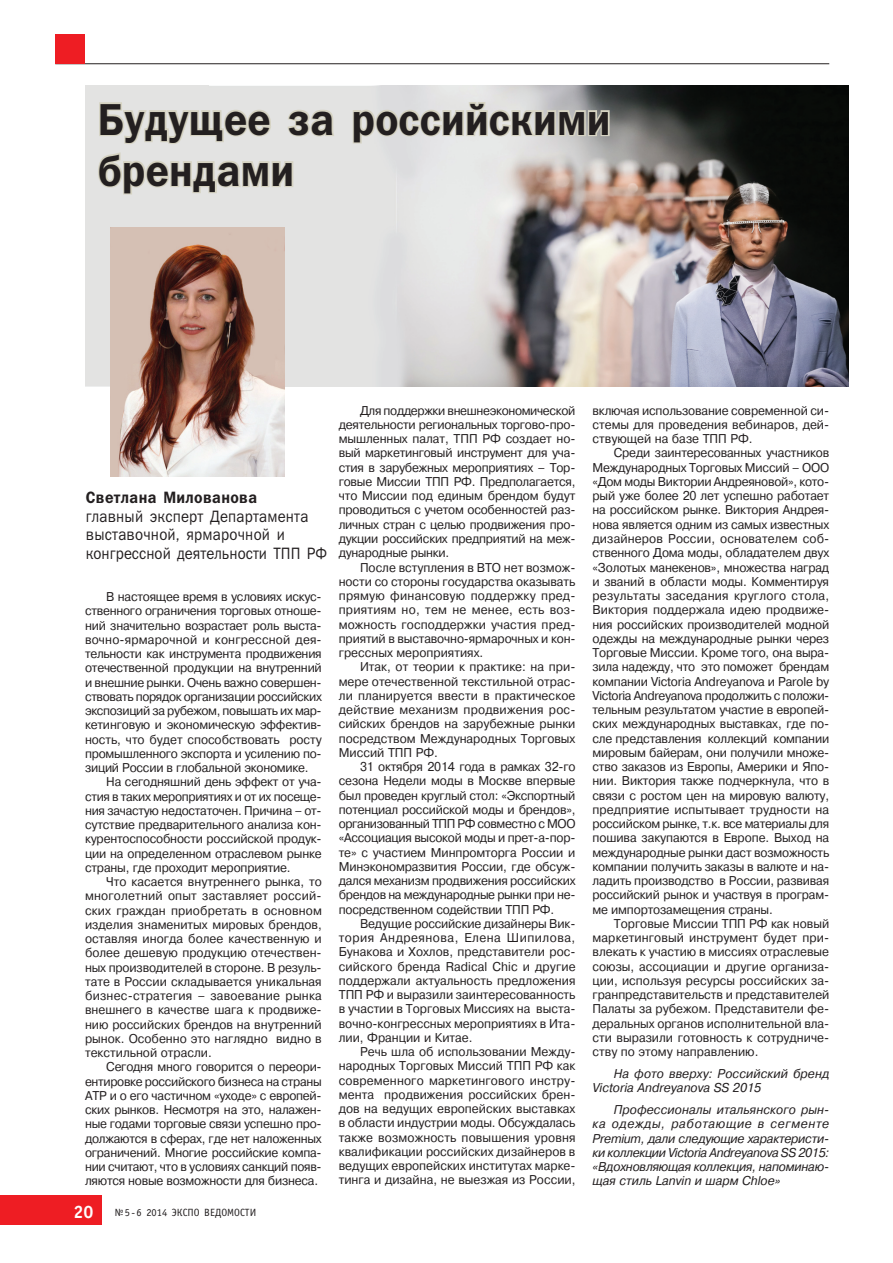
<style>
.page{position:relative;width:893px;height:1263px;background:#fff}
.page>*{position:absolute;margin:0;border:0;box-sizing:border-box;transform-origin:0 0}
.t1{font:45px/51px "Franklin Gothic Demi C";letter-spacing:.005em;color:#231f20;scale:.9 1}
.t2{font:700 18px "Officina Sans C";color:#fff}
.t3{font:16.5px/18.8px "Franklin Gothic Book C";letter-spacing:.015em;color:#231f20;scale:.9 1}
.t4{font:16.5px "Franklin Gothic Demi C";letter-spacing:.025em;color:#231f20;scale:.9 1}
.t5{font:12.75px/14.2px "Pragmatica C";letter-spacing:-.01em;color:#231f20;text-align:justify;scale:.95 1}
.t6{font:italic 12.75px/14.2px "Pragmatica C";color:#231f20;scale:.95 1}
.t7{font:10.5px "Officina Sans C";color:#231f20}
</style>
<div class="page">
<div style="left:0;top:1195px;width:102px;height:30px;background:#ee1d23"></div>
<hr style="left:55px;top:63px;width:774px;height:1px;background:#231f20">
<div style="left:55px;top:34px;width:30px;height:30px;background:#ee1d23"></div>
<img style="left:85px;top:85px;width:763px;height:301px">
<svg style="left:351px;top:97px;width:260px;height:48px;background:#d3d2cd"></svg>
<svg style="left:96px;top:101px;width:240px;height:95px;background:#deddd8"></svg>
<img style="left:110px;top:227px;width:175px;height:249px">
<h1 class="t1" style="left:98px;top:93px;width:571px">Будущее за российскими брендами</h1>
<p class="t4" style="left:86px;top:488px;width:192px">Светлана Милованова</p>
<p class="t3" style="left:86px;top:506px;width:270px">главный эксперт Департамента выставочной, ярмарочной и конгрессной деятельности ТПП РФ</p>
<p class="t5" style="left:85px;top:590px;width:251px;text-indent:21px">В настоящее время в условиях искус&shy;ственного ограничения торговых отноше&shy;ний значительно возрастает роль выста&shy;вочно-ярмарочной и конгрессной дея&shy;тельности как инструмента продвижения отечественной продукции на внутренний и внешние рынки. Очень важно совершен&shy;ствовать порядок организации российских экспозиций за рубежом, повышать их мар&shy;кетинговую и экономическую эффектив&shy;ность, что будет способствовать росту промышленного экспорта и усилению по&shy;зиций России в глобальной экономике.</p>
<p class="t5" style="left:85px;top:775px;width:251px;text-indent:21px">На сегодняшний день эффект от уча&shy;стия в таких мероприятиях и от их посеще&shy;ния зачастую недостаточен. Причина – от&shy;сутствие предварительного анализа кон&shy;курентоспособности российской продук&shy;ции на определенном отраслевом рынке страны, где проходит мероприятие.</p>
<p class="t5" style="left:85px;top:875px;width:251px;text-indent:21px">Что касается внутреннего рынка, то многолетний опыт заставляет россий&shy;ских граждан приобретать в основном изделия знаменитых мировых брендов, оставляя иногда более качественную и более дешевую продукцию отечествен&shy;ных производителей в стороне. В резуль&shy;тате в России складывается уникальная бизнес-стратегия – завоевание рынка внешнего в качестве шага к продвиже&shy;нию российских брендов на внутренний рынок. Особенно это наглядно видно в текстильной отрасли.</p>
<p class="t5" style="left:85px;top:1060px;width:251px;text-indent:21px">Сегодня много говорится о переори&shy;ентировке российского бизнеса на страны АТР и о его частичном «уходе» с европей&shy;ских рынков. Несмотря на это, налажен&shy;ные годами торговые связи успешно про&shy;должаются в сферах, где нет наложенных ограничений. Многие российские компа&shy;нии считают, что в условиях санкций появ&shy;ляются новые возможности для бизнеса.</p>
<h2 class="t2" style="left:74px;top:1201px;width:22px">20</h2>
<p class="t7" style="left:115px;top:1207px;width:143px">№ 5 6 2014 ЭКСПО ВЕДОМОСТИ</p>
<p class="t5" style="left:339px;top:403px;width:251px;text-indent:21px">Для поддержки внешнеэкономической деятельности региональных торгово-про&shy;мышленных палат, ТПП РФ создает но&shy;вый маркетинговый инструмент для уча&shy;стия в зарубежных мероприятиях – Тор&shy;говые Миссии ТПП РФ. Предполагается, что Миссии под единым брендом будут проводиться с учетом особенностей раз&shy;личных стран с целью продвижения про&shy;дукции российских предприятий на меж&shy;дународные рынки.</p>
<p class="t5" style="left:339px;top:560px;width:251px;text-indent:21px">После вступления в ВТО нет возмож&shy;ности со стороны государства оказывать прямую финансовую поддержку пред&shy;приятиям но, тем не менее, есть воз&shy;можность господдержки участия пред&shy;приятий в выставочно-ярмарочных и кон&shy;грессных мероприятиях.</p>
<p class="t5" style="left:339px;top:660px;width:251px;text-indent:21px">Итак, от теории к практике: на при&shy;мере отечественной текстильной отрас&shy;ли планируется ввести в практическое действие механизм продвижения рос&shy;сийских брендов на зарубежные рынки посредством Международных Торговых Миссий ТПП РФ.</p>
<p class="t5" style="left:339px;top:760px;width:251px;text-indent:21px">31 октября 2014 года в рамках 32-го сезона Недели моды в Москве впервые был проведен круглый стол: «Экспортный потенциал российской моды и брендов», организованный ТПП РФ совместно с МОО «Ассоциация высокой моды и прет-а-пор&shy;те» с участием Минпромторга России и Минэкономразвития России, где обсуж&shy;дался механизм продвижения российских брендов на международные рынки при не&shy;посредственном содействии ТПП РФ.</p>
<p class="t5" style="left:339px;top:916px;width:251px;text-indent:21px">Ведущие российские дизайнеры Вик&shy;тория Андреянова, Елена Шипилова, Бунакова и Хохлов, представители рос&shy;сийского бренда Radical Chic и другие поддержали актуальность предложения ТПП РФ и выразили заинтересованность в участии в Торговых Миссиях на выста&shy;вочно-конгрессных мероприятиях в Ита&shy;лии, Франции и Китае.</p>
<p class="t5" style="left:339px;top:1045px;width:251px;text-indent:21px">Речь шла об использовании Между&shy;народных Торговых Миссий ТПП РФ как современного маркетингового инстру&shy;мента продвижения российских брен&shy;дов на ведущих европейских выставках в области индустрии моды. Обсуждалась также возможность повышения уровня квалификации российских дизайнеров в ведущих европейских институтах марке&shy;тинга и дизайна, не выезжая из России,</p>
<p class="t5" style="left:592px;top:403px;width:251px">включая использование современной си&shy;стемы для проведения вебинаров, дей&shy;ствующей на базе ТПП РФ.</p>
<p class="t5" style="left:592px;top:446px;width:251px;text-indent:21px">Среди заинтересованных участников Международных Торговых Миссий – ООО «Дом моды Виктории Андреяновой», кото&shy;рый уже более 20 лет успешно работает на российском рынке. Виктория Андрея&shy;нова является одним из самых известных дизайнеров России, основателем соб&shy;ственного Дома моды, обладателем двух «Золотых манекенов», множества наград и званий в области моды. Комментируя результаты заседания круглого стола, Виктория поддержала идею продвиже&shy;ния российских производителей модной одежды на международные рынки через Торговые Миссии. Кроме того, она выра&shy;зила надежду, что это поможет брендам компании Victoria Andreyanova и Parole by Victoria Andreyanova продолжить с положи&shy;тельным результатом участие в европей&shy;ских международных выставках, где по&shy;сле представления коллекций компании мировым байерам, они получили множе&shy;ство заказов из Европы, Америки и Япо&shy;нии. Виктория также подчеркнула, что в связи с ростом цен на мировую валюту, предприятие испытывает трудности на российском рынке, т.к. все материалы для пошива закупаются в Европе. Выход на международные рынки даст возможность компании получить заказы в валюте и на&shy;ладить производство в России, развивая российский рынок и участвуя в програм&shy;ме импортозамещения страны.</p>
<p class="t5" style="left:592px;top:916px;width:251px;text-indent:21px">Торговые Миссии ТПП РФ как новый маркетинговый инструмент будет при&shy;влекать к участию в миссиях отраслевые союзы, ассоциации и другие организа&shy;ции, используя ресурсы российских за&shy;гранпредставительств и представителей Палаты за рубежом. Представители фе&shy;деральных органов исполнительной вла&shy;сти выразили готовность к сотрудниче&shy;ству по этому направлению.</p>
<p class="t6" style="left:592px;top:1067px;width:251px;text-indent:21px">На фото вверху: Российский бренд<br>Victoria Andreyanova SS 2015</p>
<p class="t6" style="left:592px;top:1103px;width:251px;text-align:justify;text-indent:21px">Профессионалы итальянского рын&shy;ка одежды, работающие в сегменте Premium, дали следующие характеристи&shy;ки коллекции Victoria Andreyanova SS 2015: «Вдохновляющая коллекция, напоминаю&shy;щая стиль Lanvin и шарм Chloe»</p>
</div>
